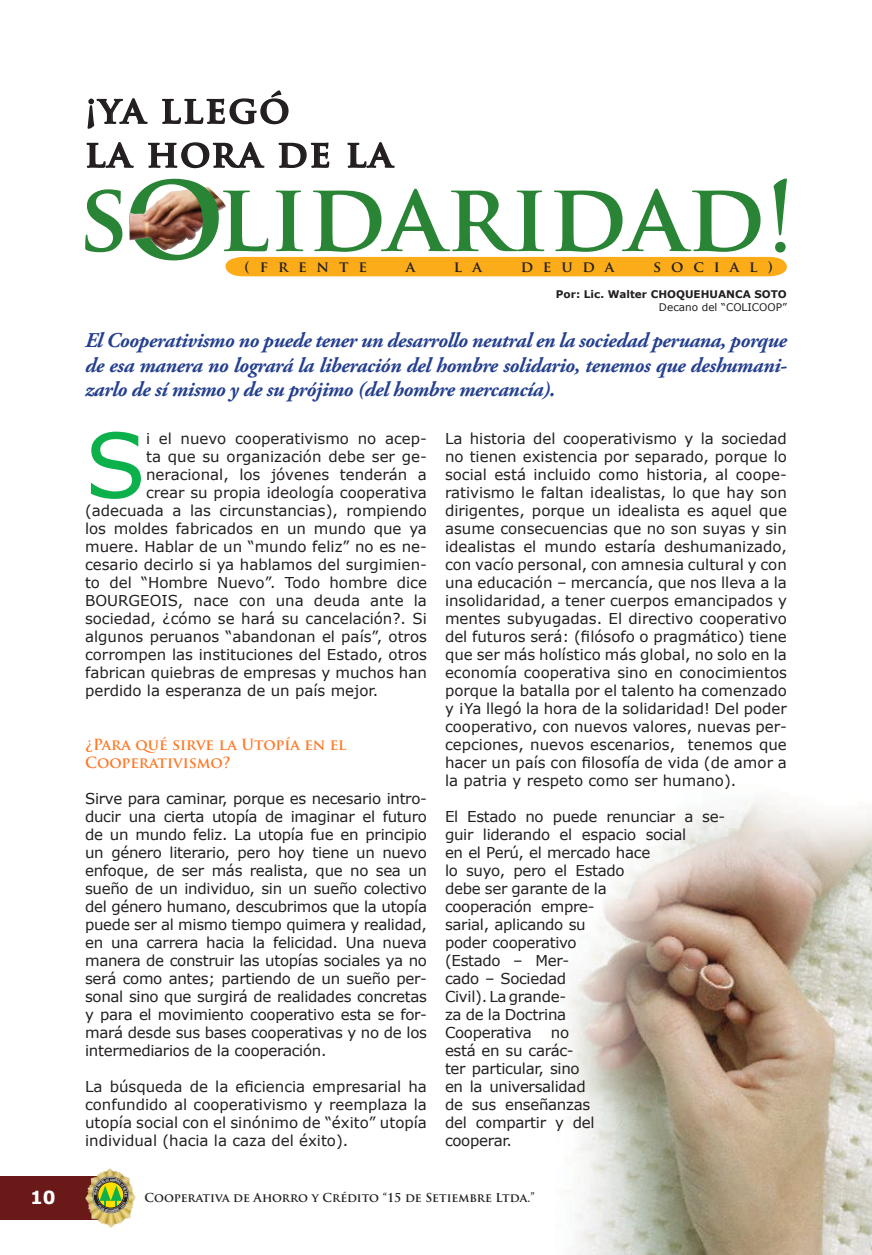
<style>
.page{position:relative;width:872px;height:1255px;background:#fff}
.page>*{position:absolute;margin:0;border:0;box-sizing:border-box;transform-origin:0 0}
.t1{font:700 94.35px "Trajan Pro";color:#2a8436}
.Para_normal{font:89.25px "Verdana";color:#0cb14b}
.t2{font:700 36.6px "Trajan Pro";letter-spacing:.06em;color:#231f20}
.Para_normal-2{font:italic 700 21px/24.6px "Adobe Garamond Pro";letter-spacing:-.02em;color:#25408f;text-align:justify}
.t3{font:700 18px "Verdana";color:#fff}
.Para_normal-3{font:15px/18px "Verdana";color:#231f20;text-align:justify}
.Para_normal-4{font:15px/18px "Verdana";letter-spacing:-.02em;color:#231f20}
.Para_normal-5{font:700 15px/18px "Trajan Pro";color:#ff7826}
.t4{font:700 15px "Trajan Pro";letter-spacing:.66em;color:#231f20}
.t5{font:700 12px "Trajan Pro";color:#231f20}
.Para_normal-6{font:700 10.5px "Verdana";color:#231f20}
.Para_normal-7{font:10.5px "Verdana";color:#231f20}
</style>
<div class="page">
<img style="left:564px;top:801px;width:308px;height:453px">
<svg style="left:86px;top:90px;width:701px;height:186px"></svg>
<img style="left:129px;top:186px;width:76px;height:65px">
<div style="left:0;top:1176px;width:114px;height:44px;background:#691918"></div>
<img style="left:85px;top:1168px;width:51px;height:60px">
<svg style="left:93px;top:1176px;width:36px;height:36px"></svg>
<svg style="left:93px;top:1177px;width:35px;height:35px"></svg>
<svg style="left:94px;top:1178px;width:33px;height:33px"></svg>
<p class="t2" style="left:85px;top:87px;width:206px">¡ya llegó</p>
<p class="t2" style="left:85px;top:131px;width:309px">la hora de la</p>
<p class="t1" style="left:78px;top:158px;width:719px">s lidaridad!</p>
<p class="t4" style="left:245px;top:257px;width:124px">(frente</p>
<p class="t4" style="left:406px;top:257px;width:11px">a</p>
<p class="t4" style="left:454px;top:257px;width:29px">l a</p>
<p class="t4" style="left:520px;top:257px;width:95px">deuda</p>
<p class="t4" style="left:653px;top:257px;width:121px">social)</p>
<p class="Para_normal-6" style="left:556px;top:288px;width:232px">Por: Lic. Walter CHOQUEHUANCA SOTO</p>
<p class="Para_normal-7" style="left:659px;top:300px;width:129px">Decano del “COLICOOP”</p>
<p class="Para_normal-2" style="left:85px;top:328px;width:703px">El Cooperativismo no puede tener un desarrollo neutral en la sociedad peruana, porque de esa manera no logrará la liberación del hombre solidario, tenemos que deshumani&shy;zarlo de sí mismo y de su prójimo (del hombre mercancía).</p>
<p class="Para_normal" style="left:85px;top:408px;width:63px">S</p>
<p class="Para_normal-3" style="left:146px;top:429px;width:282px">i el nuevo cooperativismo no acep-</p>
<p class="Para_normal-3" style="left:146px;top:447px;width:282px">ta que su organización debe ser ge-</p>
<p class="Para_normal-3" style="left:146px;top:465px;width:282px">neracional, los jóvenes tenderán a</p>
<p class="Para_normal-3" style="left:146px;top:483px;width:282px">crear su propia ideología cooperativa</p>
<p class="Para_normal-3" style="left:85px;top:501px;width:343px">(adecuada a las circunstancias), rompiendo</p>
<p class="Para_normal-3" style="left:85px;top:519px;width:343px">los moldes fabricados en un mundo que ya</p>
<p class="Para_normal-3" style="left:85px;top:537px;width:343px">muere. Hablar de un “mundo feliz” no es ne-</p>
<p class="Para_normal-3" style="left:85px;top:555px;width:343px">cesario decirlo si ya hablamos del surgimien-</p>
<p class="Para_normal-3" style="left:85px;top:573px;width:343px">to del “Hombre Nuevo”. Todo hombre dice</p>
<p class="Para_normal-3" style="left:85px;top:591px;width:343px">BOURGEOIS, nace con una deuda ante la</p>
<p class="Para_normal-3" style="left:85px;top:609px;width:343px">sociedad, ¿cómo se hará su cancelación?. Si</p>
<p class="Para_normal-3" style="left:85px;top:627px;width:343px">algunos peruanos “abandonan el país”, otros</p>
<p class="Para_normal-3" style="left:85px;top:645px;width:343px">corrompen las instituciones del Estado, otros</p>
<p class="Para_normal-3" style="left:85px;top:663px;width:343px">fabrican quiebras de empresas y muchos han</p>
<p class="Para_normal-3" style="left:85px;top:681px;width:295px">perdido la esperanza de un país mejor.</p>
<p class="Para_normal-5" style="left:85px;top:735px;width:263px">¿Para qué sirve la Utopía en el<br>Cooperativismo?</p>
<p class="Para_normal-3" style="left:85px;top:789px;width:343px">Sirve para caminar, porque es necesario intro&shy;ducir una cierta utopía de imaginar el futuro de un mundo feliz. La utopía fue en principio un género literario, pero hoy tiene un nuevo enfoque, de ser más realista, que no sea un sueño de un individuo, sin un sueño colectivo del género humano, descubrimos que la utopía puede ser al mismo tiempo quimera y realidad, en una carrera hacia la felicidad. Una nueva manera de construir las utopías sociales ya no será como antes; partiendo de un sueño per&shy;sonal sino que surgirá de realidades concretas y para el movimiento cooperativo esta se for&shy;mará desde sus bases cooperativas y no de los intermediarios de la cooperación.</p>
<p class="Para_normal-3" style="left:85px;top:1077px;width:343px">La búsqueda de la eficiencia empresarial ha confundido al cooperativismo y reemplaza la utopía social con el sinónimo de “éxito” utopía individual (hacia la caza del éxito).</p>
<p class="Para_normal-3" style="left:445px;top:429px;width:343px">La historia del cooperativismo y la sociedad no tienen existencia por separado, porque lo social está incluido como historia, al coope&shy;rativismo le faltan idealistas, lo que hay son dirigentes, porque un idealista es aquel que asume consecuencias que no son suyas y sin idealistas el mundo estaría deshumanizado, con vacío personal, con amnesia cultural y con una educación – mercancía, que nos lleva a la insolidaridad, a tener cuerpos emancipados y mentes subyugadas. El directivo cooperativo del futuros será: (filósofo o pragmático) tiene que ser más holístico más global, no solo en la economía cooperativa sino en conocimientos porque la batalla por el talento ha comenzado y ¡Ya llegó la hora de la solidaridad! Del poder cooperativo, con nuevos valores, nuevas per&shy;cepciones, nuevos escenarios, tenemos que hacer un país con filosofía de vida (de amor a la patria y respeto como ser humano).</p>
<p class="Para_normal-4" style="left:445px;top:807px;width:282px">El Estado no puede renunciar a se&shy;guir liderando el espacio social<br>en el Perú, el mercado hace<br>lo suyo, pero el Estado<br>debe ser garante de la<br>cooperación empre-<br>sarial, aplicando su<br>poder cooperativo<br>(Estado – Mer-<br>cado – Sociedad<br>Civil). La grande-<br>za de la Doctrina<br>Cooperativa</p>
<p class="Para_normal-4" style="left:445px;top:1023px;width:151px;text-indent:106px">no está en su carác&shy;ter particular, sino en la universalidad de sus enseñanzas del compartir y del cooperar.</p>
<p class="t3" style="left:30px;top:1185px;width:27px">10</p>
<p class="t5" style="left:145px;top:1189px;width:391px">Cooperativa de Ahorro y Crédito “15 de Setiembre Ltda.”</p>
</div>
